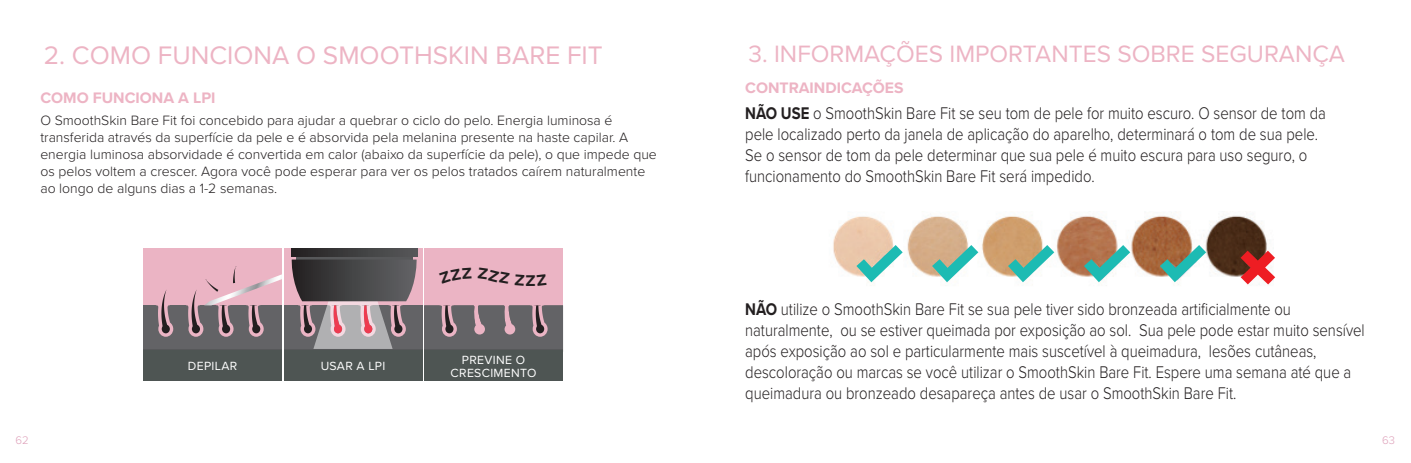
<style>
.page{position:relative;width:1411px;height:463px;background:#fff}
.page>*{position:absolute;margin:0;border:0;box-sizing:border-box;transform-origin:0 0}
.t1{font:26.25px "Proxima Nova";color:#edb4c4}
.t2{font:24.5px "Proxima Nova";color:#edb4c4}
.Warning{font:300 17.5px/21px "Proxima Nova";color:#231f20;scale:.85 1}
.Sub_headers{font:700 15.75px "Proxima Nova";color:#edb4c4}
.t3{font:700 15.4px "Gotham";color:#231f20}
.Body_copy{font:300 14px/16.8px "Proxima Nova";color:#231f20}
.t4{font:12.25px/12.2px "Proxima Nova";letter-spacing:.025em;color:#fff;text-align:center}
.t5{font:300 11.38px "Proxima Nova";color:#dea0b9}
.s1{font-weight:700}
</style>
<div class="page">
<div style="left:283px;top:248px;width:139px;height:103px;background:#ebb4c4"></div>
<div style="left:283px;top:305px;width:139px;height:46px;background:#636366"></div>
<div style="left:296px;top:256px;width:116px;height:9px;background:#57585a"></div>
<div style="left:283px;top:348px;width:139px;height:19px;background:#57585a"></div>
<svg style="left:291px;top:248px;width:126px;height:8px"></svg>
<div style="left:424px;top:248px;width:139px;height:103px;background:#ebb4c4"></div>
<div style="left:143px;top:248px;width:139px;height:103px;background:#ebb4c4"></div>
<div style="left:143px;top:305px;width:139px;height:46px;background:#636366"></div>
<div style="left:143px;top:348px;width:139px;height:19px;background:#57585a"></div>
<svg style="left:156px;top:290px;width:17px;height:46px"></svg>
<svg style="left:291px;top:259px;width:126px;height:90px"></svg>
<svg style="left:424px;top:305px;width:139px;height:45px;background:#726a6f"></svg>
<svg style="left:186px;top:266px;width:96px;height:70px"></svg>
<div style="left:143px;top:350px;width:139px;height:30px;background:#4e5553"></div>
<div style="left:283px;top:350px;width:139px;height:30px;background:#4e5553"></div>
<div style="left:424px;top:350px;width:139px;height:30px;background:#4e5553"></div>
<img style="left:833px;top:215px;width:443px;height:71px">
<svg style="left:856px;top:245px;width:46px;height:37px"></svg>
<svg style="left:932px;top:245px;width:46px;height:37px"></svg>
<svg style="left:1007px;top:245px;width:47px;height:37px"></svg>
<svg style="left:1083px;top:245px;width:47px;height:37px"></svg>
<svg style="left:1159px;top:245px;width:46px;height:37px"></svg>
<svg style="left:1240px;top:250px;width:34px;height:34px"></svg>
<p class="t1" style="left:44px;top:35px;width:560px">2. COMO FUNCIONA O SMOOTHSKIN BARE FIT</p>
<p class="Sub_headers" style="left:40px;top:86px;width:177px">COMO FUNCIONA A LPI</p>
<p class="Body_copy" style="left:40px;top:111px;width:618px">O SmoothSkin Bare Fit foi concebido para ajudar a quebrar o ciclo do pelo. Energia luminosa é transferida através da superfície da pele e é absorvida pela melanina presente na haste capilar. A energia luminosa absorvidade é convertida em calor (abaixo da superfície da pele), o que impede que os pelos voltem a crescer. Agora você pode esperar para ver os pelos tratados caírem naturalmente ao longo de alguns dias a 1-2 semanas.</p>
<p class="t3" style="left:525px;top:270px;width:12px">Z</p>
<p class="t4" style="left:188px;top:359px;width:51px">DEPILAR</p>
<p class="t4" style="left:321px;top:359px;width:66px">USAR A LPI</p>
<p class="t4" style="left:450px;top:353px;width:87px">PREVINE O<br>CRESCIMENTO</p>
<p class="t2" style="left:748px;top:36px;width:598px">3. INFORMAÇÕES IMPORTANTES SOBRE SEGURANÇA</p>
<p class="Sub_headers" style="left:745px;top:76px;width:160px">CONTRAINDICAÇÕES</p>
<p class="Warning" style="left:745px;top:101px;width:684px"><span class="s1">NÃO USE</span> o SmoothSkin Bare Fit se seu tom de pele for muito escuro. O sensor de tom da pele localizado perto da janela de aplicação do aparelho, determinará o tom de sua pele.<br>Se o sensor de tom da pele determinar que sua pele é muito escura para uso seguro, o funcionamento do SmoothSkin Bare Fit será impedido.</p>
<p class="Warning" style="left:745px;top:297px;width:730px"><span class="s1">NÃO</span> utilize o SmoothSkin Bare Fit se sua pele tiver sido bronzeada artificialmente ou naturalmente, ou se estiver queimada por exposição ao sol. Sua pele pode estar muito sensível após exposição ao sol e particularmente mais suscetível à queimadura, lesões cutâneas, descoloração ou marcas se você utilizar o SmoothSkin Bare Fit. Espere uma semana até que a queimadura ou bronzeado desapareça antes de usar o SmoothSkin Bare Fit.</p>
<p class="t5" style="left:16px;top:431px;width:15px">62</p>
<p class="t5" style="left:1382px;top:431px;width:14px">63</p>
</div>
